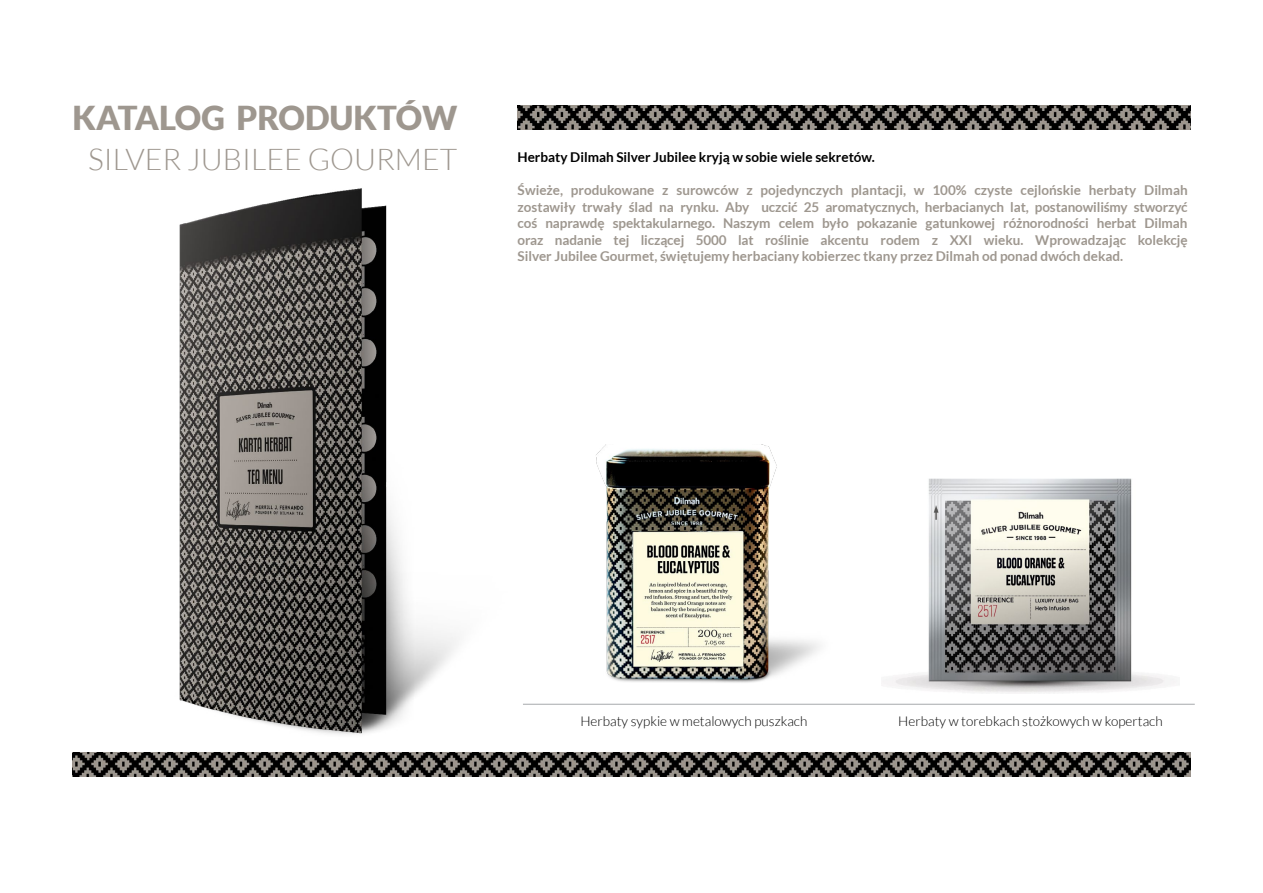
<style>
.page{position:relative;width:1263px;height:893px;background:#fff}
.page>*{position:absolute;margin:0;border:0;box-sizing:border-box;transform-origin:0 0}
.t1{font:900 33px "Lato";color:#9e978f}
.t2{font:300 30px "Lato";color:#9e978f}
.t3{font:700 13.5px/16.5px "Lato";color:#9e978f;text-align:justify}
.t4{font:300 13.5px "Lato";color:#000}
.t5{font:700 13.5px "Lato";color:#000}
</style>
<div class="page">
<img style="left:882px;top:478px;width:294px;height:215px">
<img style="left:179px;top:188px;width:375px;height:547px">
<hr style="left:523px;top:704px;width:672px;height:1px;background:#a7a9ac">
<img style="left:518px;top:106px;width:672px;height:24px">
<img style="left:550px;top:445px;width:270px;height:252px">
<img style="left:72px;top:752px;width:1118px;height:24px">
<h1 class="t1" style="left:72px;top:98px;width:387px">KATALOG PRODUKTÓW</h1>
<h2 class="t2" style="left:88px;top:143px;width:371px">SILVER JUBILEE GOURMET</h2>
<p class="t5" style="left:518px;top:150px;width:359px">Herbaty Dilmah Silver Jubilee kryją w sobie wiele sekretów.</p>
<p class="t3" style="left:518px;top:182px;width:672px">Świeże, produkowane z surowców z pojedynczych plantacji, w 100% czyste cejlońskie herbaty Dilmah zostawiły trwały ślad na rynku. Aby uczcić 25 aromatycznych, herbacianych lat, postanowiliśmy stworzyć coś naprawdę spektakularnego. Naszym celem było pokazanie gatunkowej różnorodności herbat Dilmah oraz nadanie tej liczącej 5000 lat roślinie akcentu rodem z XXI wieku. Wprowadzając kolekcję Silver Jubilee Gourmet, świętujemy herbaciany kobierzec tkany przez Dilmah od ponad dwóch dekad.</p>
<p class="t4" style="left:580px;top:714px;width:228px">Herbaty sypkie w metalowych puszkach</p>
<p class="t4" style="left:898px;top:714px;width:266px">Herbaty w torebkach stożkowych w kopertach</p>
</div>
